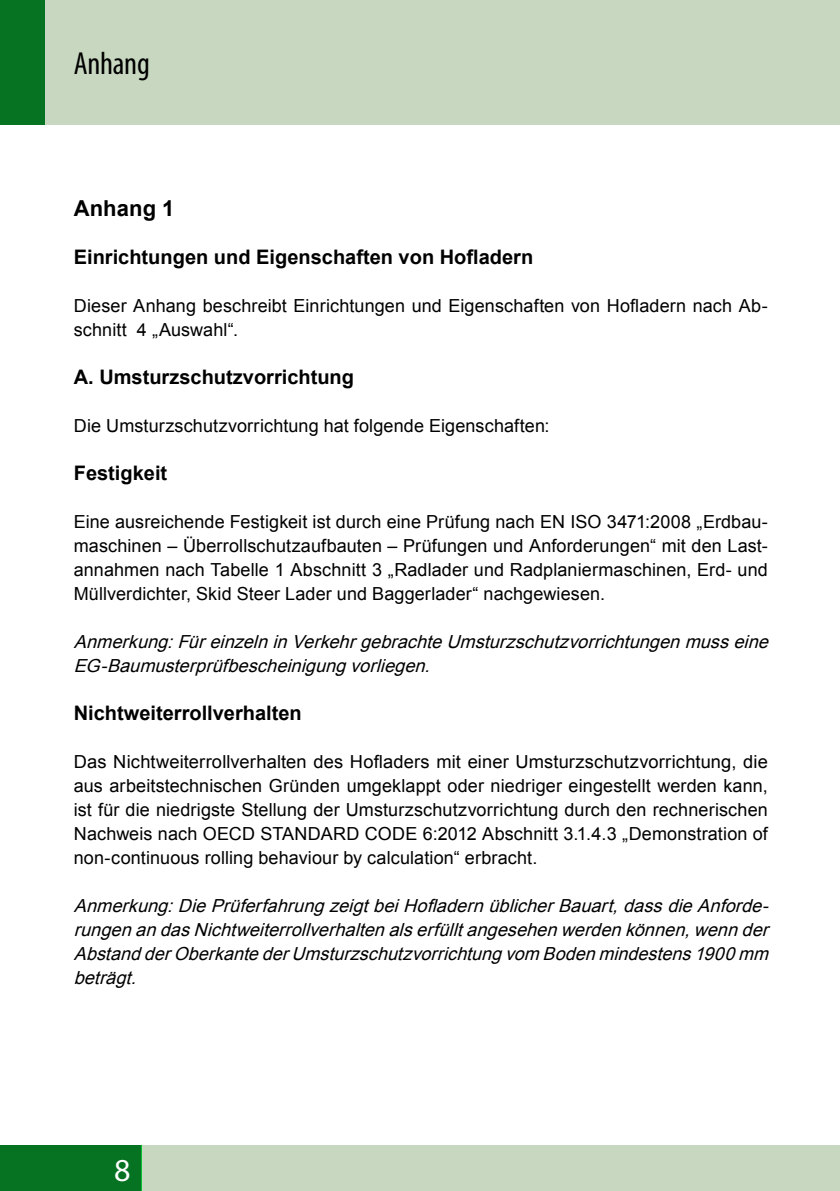
<style>
.page{position:relative;width:840px;height:1191px;background:#fff}
.page>*{position:absolute;margin:0;border:0;box-sizing:border-box;transform-origin:0 0}
.t1{font:condensed 32px "Myriad Pro";letter-spacing:-.01em;color:#000}
.t2{font:32px "Myriad Pro";color:#fff}
.t3{font:700 22px "Arial";letter-spacing:.005em;color:#000}
.t4{font:700 20px "Arial";color:#000}
.t5{font:18px/24px "Arial";letter-spacing:.005em;color:#000;text-align:justify}
.t6{font:italic 18px/24px "Arial";color:#000}
</style>
<div class="page">
<div style="left:0;top:1145px;width:142px;height:46px;background:#067323"></div>
<div style="left:142px;top:1145px;width:697px;height:46px;background:#c8d8c0"></div>
<div style="left:0;top:0;width:45px;height:125px;background:#067323"></div>
<hr style="left:839px;top:0;width:1px;height:125px;background:#c8d8c0">
<div style="left:45px;top:0;width:794px;height:125px;background:#c8d8c0"></div>
<h1 class="t1" style="left:74px;top:44px;width:78px">Anhang</h1>
<p class="t3" style="left:74px;top:194px;width:102px">Anhang 1</p>
<p class="t4" style="left:74px;top:244px;width:460px">Einrichtungen und Eigenschaften von Hofladern</p>
<p class="t5" style="left:74px;top:294px;width:695px">Dieser Anhang beschreibt Einrichtungen und Eigenschaften von Hofladern nach Ab&shy;schnitt 4 „Auswahl“.</p>
<p class="t4" style="left:74px;top:364px;width:282px">A. Umsturzschutzvorrichtung</p>
<p class="t5" style="left:74px;top:414px;width:477px">Die Umsturzschutzvorrichtung hat folgende Eigenschaften:</p>
<p class="t4" style="left:74px;top:460px;width:95px">Festigkeit</p>
<p class="t5" style="left:74px;top:510px;width:695px">Eine ausreichende Festigkeit ist durch eine Prüfung nach EN ISO 3471:2008 „Erdbau&shy;maschinen – Überrollschutzaufbauten – Prüfungen und Anforderungen“ mit den Last&shy;annahmen nach Tabelle 1 Abschnitt 3 „Radlader und Radplaniermaschinen, Erd- und Müllverdichter, Skid Steer Lader und Baggerlader“ nachgewiesen.</p>
<p class="t6" style="left:74px;top:630px;width:701px">Anmerkung:FüreinzelninVerkehrgebrachteUmsturzschutzvorrichtungenmusseine<br>EG-Baumusterprüfbescheinigungvorliegen.</p>
<p class="t4" style="left:74px;top:700px;width:229px">Nichtweiterrollverhalten</p>
<p class="t5" style="left:74px;top:750px;width:695px">Das Nichtweiterrollverhalten des Hofladers mit einer Umsturzschutzvorrichtung, die aus arbeitstechnischen Gründen umgeklappt oder niedriger eingestellt werden kann, ist für die niedrigste Stellung der Umsturzschutzvorrichtung durch den rechnerischen Nachweis nach OECD STANDARD CODE 6:2012 Abschnitt 3.1.4.3 „Demonstration of non-continuous rolling behaviour by calculation“ erbracht.</p>
<p class="t6" style="left:74px;top:894px;width:701px;text-align:justify">Anmerkung: Die Prüferfahrung zeigt bei Hofladern üblicher Bauart, dass die Anforde&shy;rungenandasNichtweiterrollverhaltenalserfülltangesehenwerdenkönnen,wennder AbstandderOberkantederUmsturzschutzvorrichtungvom Bodenmindestens1900 mm beträgt.</p>
<h1 class="t2" style="left:114px;top:1150px;width:18px">8</h1>
</div>
